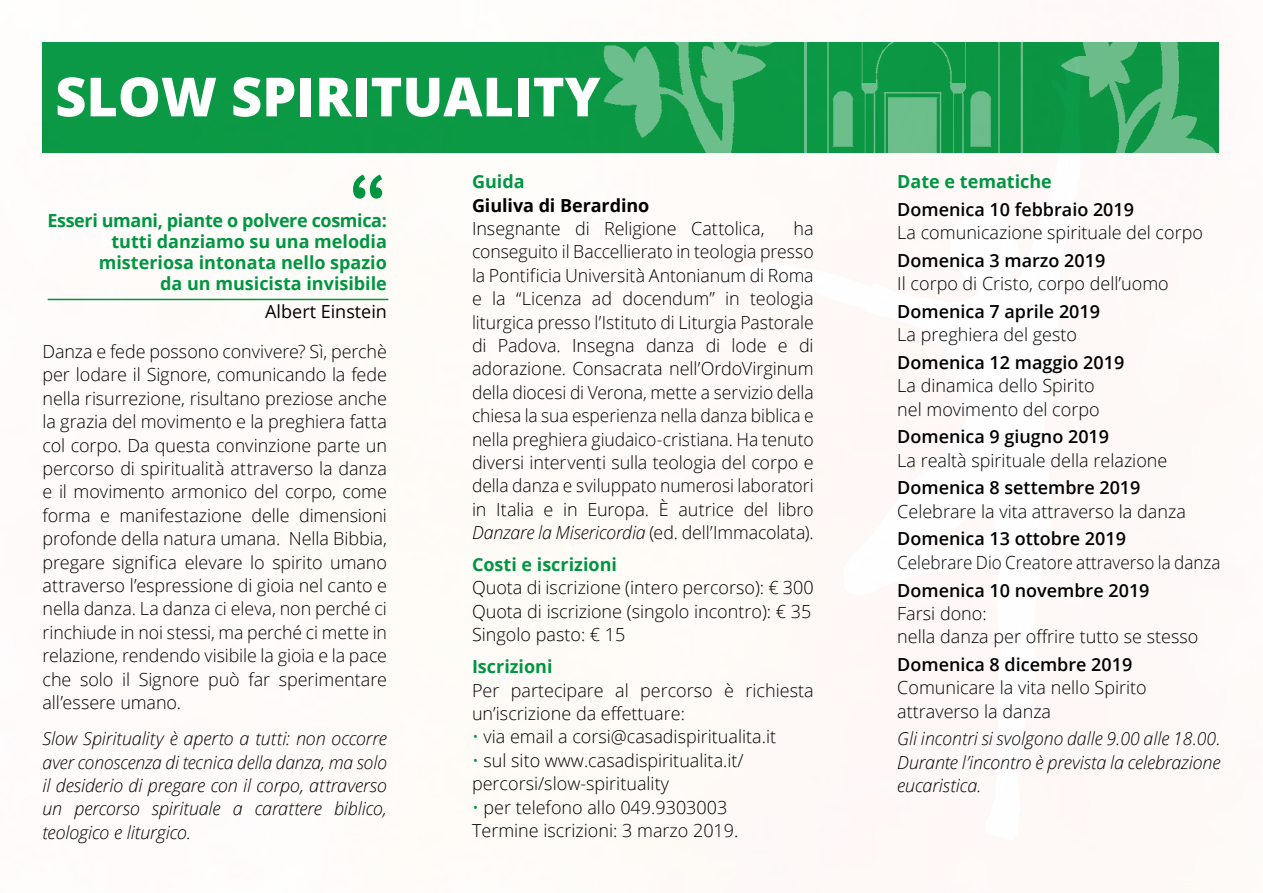
<style>
.page{position:relative;width:1263px;height:893px;background:#fff}
.page>*{position:absolute;margin:0;border:0;box-sizing:border-box;transform-origin:0 0}
.t1{font:900 64.5px "Source Sans Pro";color:#009641}
.t2{font:800 54px "Open Sans";color:#fff}
.t3{font:300 18px/23.4px "Open Sans";color:#000}
.t4{font:italic 300 18px/23.4px "Open Sans";letter-spacing:-.01em;color:#000;text-align:justify}
.t5{font:600 18px "Open Sans";color:#000}
.t6{font:700 18px/21px "Open Sans";color:#009641;text-align:right}
.t7{font:300 18px "Open Sans";color:#000;scale:.95 1}
.t8{font:700 18px "Open Sans";letter-spacing:-.02em;color:#009641}
.t9{font:700 18px "Open Sans";letter-spacing:-.005em;color:#000}
.t10{font:18px "Open Sans";color:#000}
.s1{font-style:italic}
.s2{color:#009641}
</style>
<div class="page">
<img style="left:42px;top:42px;width:1177px;height:482px">
<hr style="left:48px;top:299px;width:340px;height:1px;background:#009641">
<h2 class="t2" style="left:55px;top:56px;width:547px">SLOW SPIRITUALITY</h2>
<h1 class="t1" style="left:350px;top:152px;width:39px">“</h1>
<p class="t6" style="left:99px;top:230px;width:290px">tutti danziamo su una melodia misteriosa intonata nello spazio da un musicista invisibile</p>
<p class="t10" style="left:265px;top:299px;width:123px">Albert Einstein</p>
<p class="t3" style="left:43px;top:339px;width:346px;text-align:justify">Danza e fede possono convivere? Sì, perchè per lodare il Signore, comunicando la fede nella risurrezione, risultano preziose anche la grazia del movimento e la preghiera fatta col corpo. Da questa convinzione parte un percorso di spiritualità attraverso la danza e il movimento armonico del corpo, come forma e manifestazione delle dimensioni profonde della natura umana. Nella Bibbia, pregare significa elevare lo spirito umano attraverso l’espressione di gioia nel canto e nella danza. La danza ci eleva, non perché ci rinchiude in noi stessi, ma perché ci mette in relazione, rendendo visibile la gioia e la pace che solo il Signore può far sperimentare all’essere umano.</p>
<p class="t4" style="left:43px;top:726px;width:346px">Slow Spirituality è aperto a tutti: non occorre aver conoscenza di tecnica della danza, ma solo il desiderio di pregare con il corpo, attraverso un percorso spirituale a carattere biblico, teologico e liturgico.</p>
<p class="t8" style="left:47px;top:208px;width:341px">Esseri umani, piante o polvere cosmica:</p>
<p class="t6" style="left:472px;top:171px;width:54px">Guida</p>
<p class="t9" style="left:472px;top:192px;width:179px">Giuliva di Berardino</p>
<p class="t3" style="left:472px;top:216px;width:294px">Insegnante di Religione Cattolica,</p>
<p class="t3" style="left:472px;top:216px;width:343px;text-align:justify;text-indent:322px">ha conseguito il Baccellierato in teologia presso la Pontificia Università Antonianum di Roma e la “Licenza ad docendum” in teologia liturgica presso l’Istituto di Liturgia Pastorale di Padova. Insegna danza di lode e di adorazione. Consacrata nell’OrdoVirginum della diocesi di Verona, mette a servizio della chiesa la sua esperienza nella danza biblica e nella preghiera giudaico-cristiana. Ha tenuto diversi interventi sulla teologia del corpo e della danza e sviluppato numerosi laboratori in Italia e in Europa. È autrice del libro <span class="s1">Danzare la Misericordia</span> (ed. dell’Immacolata).</p>
<p class="t6" style="left:472px;top:554px;width:146px">Costi e iscrizioni</p>
<p class="t3" style="left:472px;top:576px;width:343px">Quota di iscrizione (intero percorso): € 300<br>Quota di iscrizione (singolo incontro): € 35<br>Singolo pasto: € 15</p>
<p class="t6" style="left:472px;top:656px;width:82px">Iscrizioni</p>
<p class="t3" style="left:472px;top:678px;width:343px">Per partecipare al percorso è richiesta un’iscrizione da effettuare:</p>
<p class="t3" style="left:472px;top:725px;width:306px"><span class="s2">•</span> via email a corsi@casadispiritualita.it</p>
<p class="t3" style="left:472px;top:748px;width:273px"><span class="s2">•</span> sul sito www.casadispiritualita.it/ percorsi/slow-spirituality</p>
<p class="t3" style="left:472px;top:795px;width:268px"><span class="s2">•</span> per telefono allo 049.9303003<br>Termine iscrizioni: 3 marzo 2019.</p>
<p class="t6" style="left:897px;top:171px;width:156px">Date e tematiche</p>
<p class="t5" style="left:897px;top:197px;width:238px">Domenica 10 febbraio 2019</p>
<p class="t3" style="left:897px;top:220px;width:307px">La comunicazione spirituale del corpo</p>
<p class="t5" style="left:897px;top:248px;width:210px">Domenica 3 marzo 2019</p>
<p class="t3" style="left:897px;top:271px;width:273px">Il corpo di Cristo, corpo dell’uomo</p>
<p class="t5" style="left:897px;top:299px;width:204px">Domenica 7 aprile 2019</p>
<p class="t3" style="left:897px;top:323px;width:181px">La preghiera del gesto</p>
<p class="t5" style="left:897px;top:350px;width:228px">Domenica 12 maggio 2019</p>
<p class="t3" style="left:897px;top:374px;width:204px">La dinamica dello Spirito nel movimento del corpo</p>
<p class="t5" style="left:897px;top:424px;width:213px">Domenica 9 giugno 2019</p>
<p class="t3" style="left:897px;top:448px;width:272px">La realtà spirituale della relazione</p>
<p class="t5" style="left:897px;top:475px;width:245px">Domenica 8 settembre 2019</p>
<p class="t3" style="left:897px;top:499px;width:290px">Celebrare la vita attraverso la danza</p>
<p class="t5" style="left:897px;top:527px;width:230px">Domenica 13 ottobre 2019</p>
<p class="t7" style="left:897px;top:550px;width:342px">Celebrare Dio Creatore attraverso la danza</p>
<p class="t5" style="left:897px;top:578px;width:254px">Domenica 10 novembre 2019</p>
<p class="t3" style="left:897px;top:601px;width:303px">Farsi dono:<br>nella danza per offrire tutto se stesso</p>
<p class="t5" style="left:897px;top:652px;width:237px">Domenica 8 dicembre 2019</p>
<p class="t3" style="left:897px;top:676px;width:251px">Comunicare la vita nello Spirito attraverso la danza</p>
<p class="t4" style="left:897px;top:727px;width:325px">Gli incontri si svolgono dalle 9.00 alle 18.00.<br>Durante l’incontro è prevista la celebrazione eucaristica.</p>
</div>
